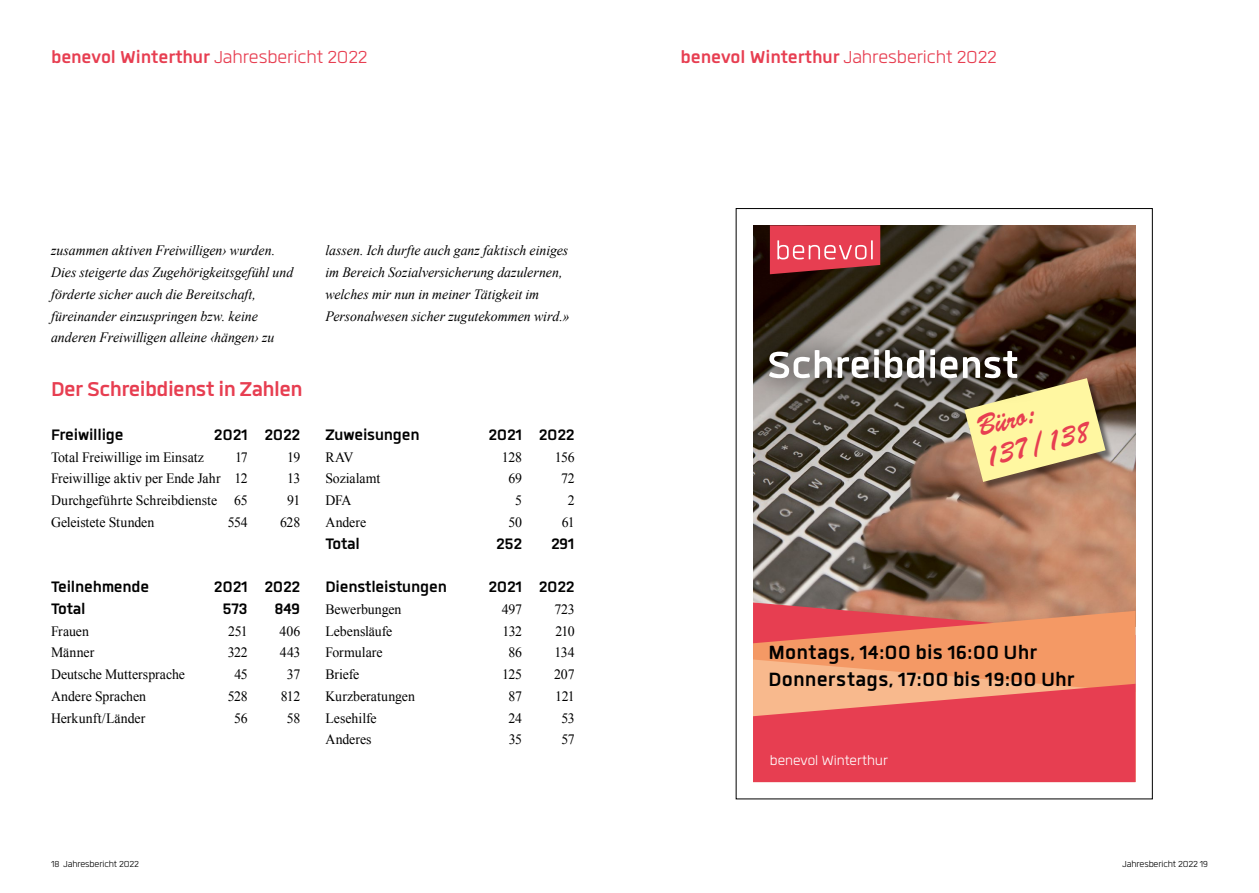
<style>
.page{position:relative;width:1259px;height:893px;background:#fff}
.page>*{position:absolute;margin:0;border:0;box-sizing:border-box;transform-origin:0 0}
.t1{font:700 52.05px "Quan";color:#fff}
.t2{font:29.25px/31.7px "Brush Script Std";color:#e73e51;scale:.9 1}
.t3{font:700 27.75px "Quan";letter-spacing:-.02em;color:#e73e51}
.t4{font:700 26.55px/26.5px "Quan";letter-spacing:.005em;color:#000}
.t5{font:700 24px "Quan";letter-spacing:-.005em;color:#e73e51}
.t6{font:700 21px "Quan";letter-spacing:-.01em;color:#000}
.t7{font:300 18.3px "Quan";color:#fff}
.t8{font:14.25px "Times New Roman";letter-spacing:-.005em;color:#000}
.t9{font:italic 14.25px/21.8px "Times New Roman";color:#000}
.t10{font:300 12px "Quan";letter-spacing:-.01em;color:#000}
.s1{font-weight:300}
</style>
<div class="page">
<img style="left:753px;top:225px;width:382px;height:377px">
<div style="left:965px;top:379px;width:149px;height:111px;background:#000;opacity:.48"></div>
<svg style="left:964px;top:378px;width:141px;height:104px;background:#dccc89"></svg>
<svg style="left:770px;top:225px;width:110px;height:49px;background:#d54957"></svg>
<svg style="left:753px;top:602px;width:382px;height:9px;background:#c17f6b"></svg>
<svg style="left:753px;top:611px;width:382px;height:48px;background:#ec8160"></svg>
<svg style="left:753px;top:659px;width:382px;height:25px;background:#f5a473"></svg>
<svg style="left:753px;top:684px;width:382px;height:98px;background:#e9515a"></svg>
<svg style="left:753px;top:325px;width:288px;height:79px;background:#544c42"></svg>
<h3 class="t5" style="left:51px;top:45px;width:318px">benevol Winterthur <span class="s1">Jahresbericht 2022</span></h3>
<h3 class="t5" style="left:680px;top:45px;width:318px">benevol Winterthur <span class="s1">Jahresbericht 2022</span></h3>
<p class="t9" style="left:51px;top:239px;width:244px">zusammen aktiven Freiwilligen› wurden.<br>Dies steigerte das Zugehörigkeitsgefühl und förderte sicher auch die Bereitschaft, füreinander einzuspringen bzw. keine anderen Freiwilligen alleine ‹hängen› zu</p>
<p class="t9" style="left:325px;top:239px;width:245px">lassen. Ich durfte auch ganz faktisch einiges im Bereich Sozialversicherung dazulernen, welches mir nun in meiner Tätigkeit im Personalwesen sicher zugutekommen wird.»</p>
<h3 class="t3" style="left:51px;top:376px;width:253px">Der Schreibdienst in Zahlen</h3>
<h3 class="t6" style="left:51px;top:424px;width:74px">Freiwillige</h3>
<h3 class="t6" style="left:214px;top:424px;width:88px">2021 2022</h3>
<p class="t8" style="left:51px;top:447px;width:154px">Total Freiwillige im Einsatz</p>
<p class="t8" style="left:235px;top:447px;width:14px">17</p>
<p class="t8" style="left:287px;top:447px;width:15px">19</p>
<p class="t8" style="left:51px;top:469px;width:198px">Freiwillige aktiv per Ende Jahr 12</p>
<p class="t8" style="left:287px;top:469px;width:15px">13</p>
<p class="t8" style="left:51px;top:491px;width:198px">Durchgeführte Schreibdienste 65</p>
<p class="t8" style="left:287px;top:491px;width:14px">91</p>
<p class="t8" style="left:51px;top:512px;width:105px">Geleistete Stunden</p>
<p class="t8" style="left:228px;top:512px;width:21px">554</p>
<p class="t8" style="left:280px;top:512px;width:22px">628</p>
<h3 class="t6" style="left:51px;top:577px;width:100px">Teilnehmende</h3>
<h3 class="t6" style="left:214px;top:577px;width:88px">2021 2022</h3>
<h3 class="t6" style="left:51px;top:598px;width:36px">Total</h3>
<h3 class="t6" style="left:222px;top:598px;width:27px">573</h3>
<h3 class="t6" style="left:274px;top:598px;width:27px">849</h3>
<p class="t8" style="left:51px;top:621px;width:39px">Frauen</p>
<p class="t8" style="left:228px;top:621px;width:21px">251</p>
<p class="t8" style="left:279px;top:621px;width:22px">406</p>
<p class="t8" style="left:51px;top:643px;width:45px">Männer</p>
<p class="t8" style="left:228px;top:643px;width:22px">322</p>
<p class="t8" style="left:280px;top:643px;width:22px">443</p>
<p class="t8" style="left:51px;top:665px;width:135px">Deutsche Muttersprache</p>
<p class="t8" style="left:234px;top:665px;width:15px">45</p>
<p class="t8" style="left:287px;top:665px;width:15px">37</p>
<p class="t8" style="left:51px;top:686px;width:97px">Andere Sprachen</p>
<p class="t8" style="left:228px;top:686px;width:21px">528</p>
<p class="t8" style="left:281px;top:686px;width:21px">812</p>
<p class="t8" style="left:51px;top:708px;width:96px">Herkunft/Länder</p>
<p class="t8" style="left:234px;top:708px;width:15px">56</p>
<p class="t8" style="left:287px;top:708px;width:15px">58</p>
<h3 class="t6" style="left:325px;top:424px;width:96px">Zuweisungen</h3>
<h3 class="t6" style="left:488px;top:424px;width:88px">2021 2022</h3>
<p class="t8" style="left:325px;top:447px;width:29px">RAV</p>
<p class="t8" style="left:502px;top:447px;width:22px">128</p>
<p class="t8" style="left:555px;top:447px;width:21px">156</p>
<p class="t8" style="left:325px;top:469px;width:56px">Sozialamt</p>
<p class="t8" style="left:508px;top:469px;width:15px">69</p>
<p class="t8" style="left:561px;top:469px;width:15px">72</p>
<p class="t8" style="left:325px;top:491px;width:28px">DFA</p>
<p class="t8" style="left:515px;top:491px;width:8px">5</p>
<p class="t8" style="left:568px;top:491px;width:8px">2</p>
<p class="t8" style="left:325px;top:512px;width:42px">Andere</p>
<p class="t8" style="left:508px;top:512px;width:15px">50</p>
<p class="t8" style="left:562px;top:512px;width:14px">61</p>
<h3 class="t6" style="left:325px;top:533px;width:36px">Total</h3>
<h3 class="t6" style="left:496px;top:533px;width:28px">252</h3>
<h3 class="t6" style="left:551px;top:533px;width:25px">291</h3>
<h3 class="t6" style="left:325px;top:577px;width:123px">Dienstleistungen</h3>
<h3 class="t6" style="left:488px;top:577px;width:88px">2021 2022</h3>
<p class="t8" style="left:325px;top:600px;width:78px">Bewerbungen</p>
<p class="t8" style="left:502px;top:600px;width:22px">497</p>
<p class="t8" style="left:554px;top:600px;width:22px">723</p>
<p class="t8" style="left:325px;top:621px;width:68px">Lebensläufe</p>
<p class="t8" style="left:502px;top:621px;width:21px">132</p>
<p class="t8" style="left:555px;top:621px;width:21px">210</p>
<p class="t8" style="left:325px;top:643px;width:59px">Formulare</p>
<p class="t8" style="left:508px;top:643px;width:15px">86</p>
<p class="t8" style="left:554px;top:643px;width:21px">134</p>
<p class="t8" style="left:325px;top:665px;width:35px">Briefe</p>
<p class="t8" style="left:502px;top:665px;width:22px">125</p>
<p class="t8" style="left:554px;top:665px;width:22px">207</p>
<p class="t8" style="left:325px;top:686px;width:91px">Kurzberatungen</p>
<p class="t8" style="left:508px;top:686px;width:15px">87</p>
<p class="t8" style="left:555px;top:686px;width:21px">121</p>
<p class="t8" style="left:325px;top:708px;width:53px">Lesehilfe</p>
<p class="t8" style="left:508px;top:708px;width:15px">24</p>
<p class="t8" style="left:561px;top:708px;width:15px">53</p>
<p class="t8" style="left:325px;top:730px;width:48px">Anderes</p>
<p class="t8" style="left:509px;top:730px;width:15px">35</p>
<p class="t8" style="left:561px;top:730px;width:15px">57</p>
<h1 class="t1" style="left:767px;top:340px;width:253px">Schreibdienst</h1>
<h2 class="t2" style="left:972px;top:413px;width:122px;rotate:-15deg">Büro:<br>137/138</h2>
<h3 class="t4" style="left:768px;top:639px;width:307px">Montags, 14:00 bis 16:00 Uhr<br>Donnerstags, 17:00 bis 19:00 Uhr</h3>
<p class="t7" style="left:770px;top:752px;width:119px">benevol Winterthur</p>
<p class="t10" style="left:51px;top:859px;width:89px">18 Jahresbericht 2022</p>
<p class="t10" style="left:1122px;top:859px;width:87px">Jahresbericht 2022 19</p>
</div>
